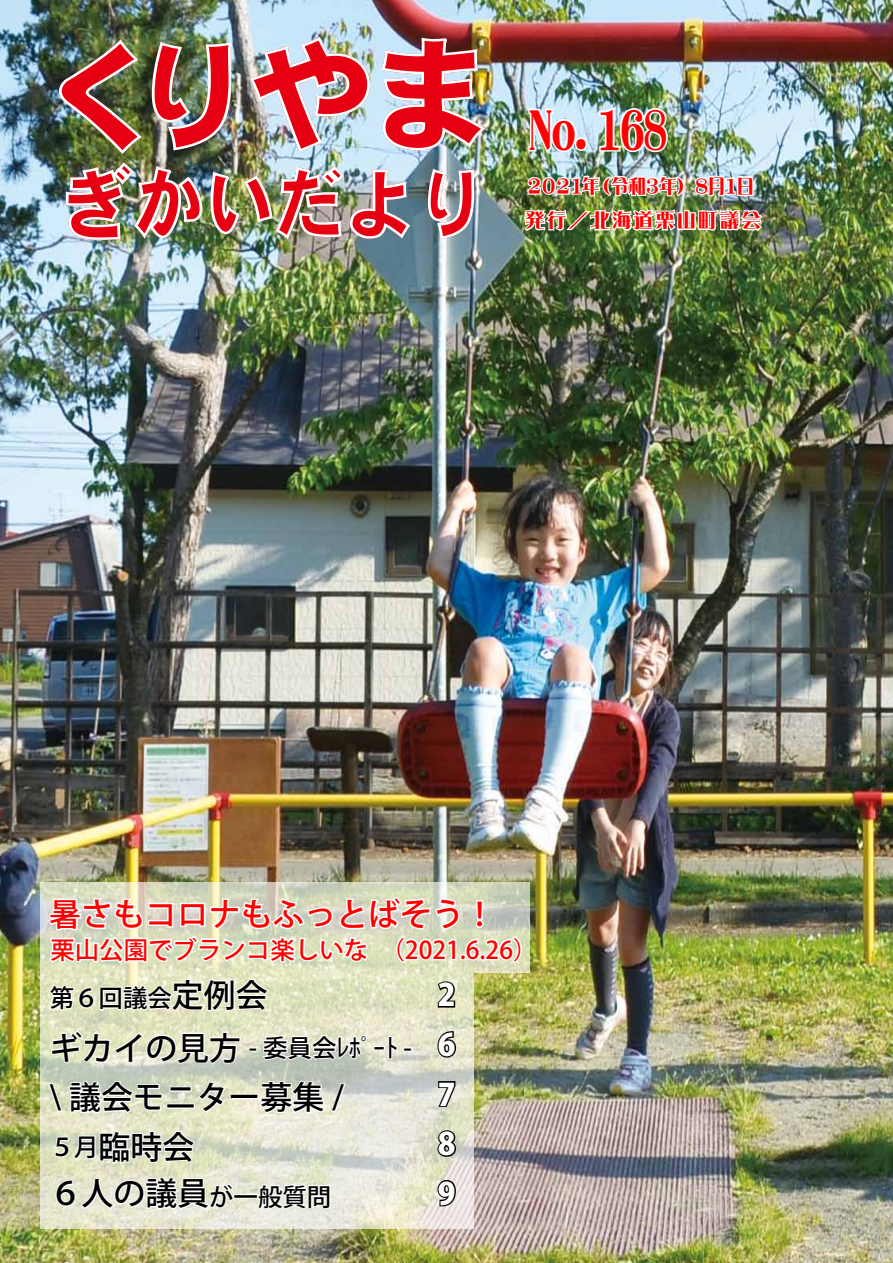
<style>
.page{position:relative;width:893px;height:1263px;background:#fff}
.page>*{position:absolute;margin:0;border:0;box-sizing:border-box;transform-origin:0 0}
.t1{font:51px "Roman Mincho EG4 Ultra SJIS";color:#f00;scale:.9 1}
.t2{font:500 31.95px "Koz Go Pro";color:#000}
.t3{font:500 31.95px "Koz Go Pro";color:#f00}
.t4{font:800 30.6px "Koz Go Pro";color:#fff}
.t5{font:500 24.45px "Koz Go Pro";color:#000}
.t6{font:500 24.45px "Koz Go Pro";color:#f00}
.t7{font:19.2px/34.2px "Roman Mincho EG4 Ultra SJIS";letter-spacing:.13em;color:#f00;scale:.9 1}
.t8{font:19.2px "Roman Mincho EG4 Ultra SJIS";letter-spacing:-.11em;color:#f00;scale:.9 1}
.t9{font:19.2px "Roman Mincho EG4 Ultra SJIS";letter-spacing:-.025em;color:#f00;scale:.9 1}
.s1{font-size:31.95px}
.s2{font-size:24.45px}
</style>
<div class="page">
<img style="left:0;top:0;width:893px;height:1263px">
<img style="left:527px;top:99px;width:63px;height:56px">
<img style="left:597px;top:104px;width:73px;height:54px">
<img style="left:524px;top:173px;width:162px;height:25px">
<svg style="left:693px;top:174px;width:62px;height:24px"></svg>
<img style="left:521px;top:207px;width:243px;height:29px">
<img style="left:58px;top:35px;width:429px;height:206px">
<svg style="left:40px;top:973px;width:434px;height:255px;background:#dee0cf"></svg>
<svg style="left:47px;top:1079px;width:117px;height:36px"></svg>
<div style="left:170px;top:1086px;width:22px;height:6px;border:2px solid #fff"></div>
<div style="left:166px;top:1103px;width:29px;height:6px;border:2px solid #fff"></div>
<svg style="left:196px;top:1080px;width:151px;height:35px"></svg>
<svg style="left:436px;top:1080px;width:21px;height:28px"></svg>
<svg style="left:53px;top:1129px;width:144px;height:36px"></svg>
<svg style="left:436px;top:1129px;width:21px;height:29px"></svg>
<svg style="left:55px;top:1175px;width:180px;height:36px"></svg>
<div style="left:233px;top:1194px;width:25px;height:4px;border:2px solid #fff"></div>
<svg style="left:256px;top:1180px;width:76px;height:31px"></svg>
<svg style="left:436px;top:1179px;width:21px;height:29px"></svg>
<svg style="left:40px;top:882px;width:490px;height:91px"></svg>
<img style="left:45px;top:855px;width:478px;height:210px">
<h1 class="t1" style="left:529px;top:105px;width:155px">No.168</h1>
<p class="t8" style="left:594px;top:176px;width:179px">（令和３年）８月１日</p>
<p class="t9" style="left:582px;top:176px;width:21px">年</p>
<p class="t7" style="left:526px;top:169px;width:263px">２０２１<br>発行／北海道栗山町議会</p>
<h2 class="t3" style="left:49px;top:894px;width:448px">暑さもコロナもふっとばそう!</h2>
<p class="t6" style="left:380px;top:934px;width:159px">)2021.6.26(</p>
<p class="t6" style="left:50px;top:934px;width:319px">栗山公園でブランコ楽しいな</p>
<p class="t5" style="left:50px;top:982px;width:219px">第６回議会<span class="s1">定例会</span></p>
<p class="t4" style="left:438px;top:975px;width:19px">2</p>
<h2 class="t2" style="left:50px;top:1027px;width:193px">ギカイの見方</h2>
<p class="t5" style="left:249px;top:1032px;width:165px">- 委員会ﾚﾎﾟｰﾄ -</p>
<p class="t4" style="left:438px;top:1025px;width:19px">6</p>
<h2 class="t2" style="left:50px;top:1077px;width:296px">\ 議会モニター募集 /</h2>
<p class="t4" style="left:438px;top:1074px;width:19px">7</p>
<h2 class="t2" style="left:74px;top:1127px;width:122px"><span class="s2">月</span>臨時会</h2>
<p class="t5" style="left:50px;top:1131px;width:26px">５</p>
<p class="t4" style="left:438px;top:1124px;width:19px">8</p>
<p class="t5" style="left:82px;top:1181px;width:251px"><span class="s1">人の議員</span>が一般質問</p>
<h2 class="t2" style="left:50px;top:1173px;width:33px">６</h2>
<p class="t4" style="left:438px;top:1173px;width:19px">9</p>
</div>
